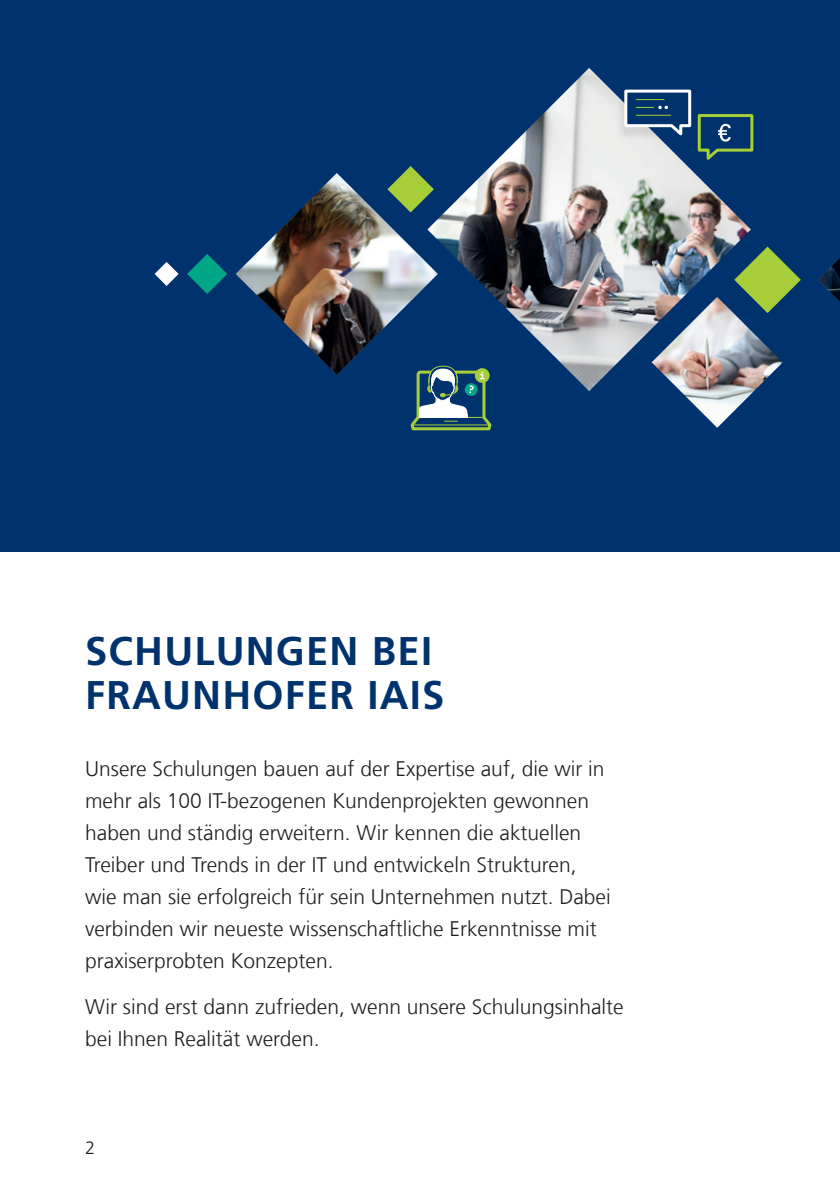
<style>
.page{position:relative;width:840px;height:1191px;background:#fff}
.page>*{position:absolute;margin:0;border:0;box-sizing:border-box;transform-origin:0 0}
.t1{font:700 40px/44px "Frutiger LT Com";letter-spacing:.03em;color:#00326d}
.t2{font:300 21px/32px "Frutiger LT Com";color:#231f20}
.t3{font:300 18px "Frutiger LT Com";color:#231f20}
</style>
<div class="page">
<div style="left:0;top:0;width:839px;height:551px;background:#00326d"></div>
<img style="left:680px;top:329px;width:102px;height:99px">
<img style="left:236px;top:173px;width:191px;height:202px">
<img style="left:818px;top:259px;width:21px;height:42px">
<img style="left:427px;top:68px;width:323px;height:323px">
<svg style="left:615px;top:88px;width:139px;height:77px"></svg>
<svg style="left:408px;top:365px;width:86px;height:66px"></svg>
<svg style="left:154px;top:262px;width:24px;height:24px"></svg>
<svg style="left:187px;top:254px;width:40px;height:40px"></svg>
<svg style="left:387px;top:166px;width:46px;height:46px"></svg>
<svg style="left:733px;top:246px;width:67px;height:67px"></svg>
<h1 class="t1" style="left:85px;top:629px;width:361px">SCHULUNGEN BEI<br>FRAUNHOFER IAIS</h1>
<p class="t2" style="left:85px;top:752px;width:527px">Unsere Schulungen bauen auf der Expertise auf, die wir in mehr als 100 IT-bezogenen Kundenprojekten gewonnen haben und ständig erweitern. Wir kennen die aktuellen Treiber und Trends in der IT und entwickeln Strukturen, wie man sie erfolgreich für sein Unternehmen nutzt. Dabei verbinden wir neueste wissenschaftliche Erkenntnisse mit praxiserprobten Konzepten.</p>
<p class="t2" style="left:85px;top:990px;width:540px">Wir sind erst dann zufrieden, wenn unsere Schulungsinhalte bei Ihnen Realität werden.</p>
<p class="t3" style="left:85px;top:1137px;width:12px">2</p>
</div>
